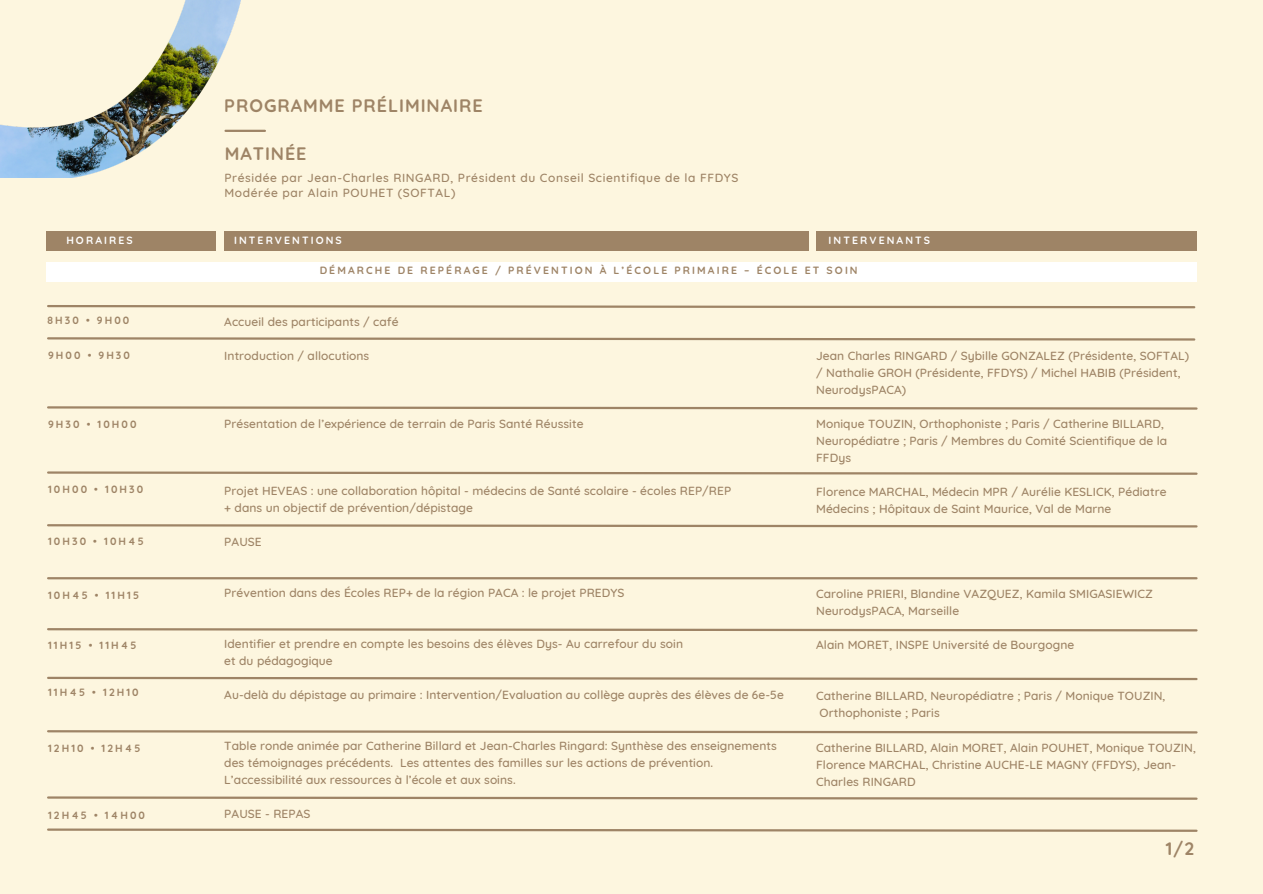
<style>
.page{position:relative;width:1263px;height:894px;background:#fff}
.page>*{position:absolute;margin:0;border:0;box-sizing:border-box;transform-origin:0 0}
.t1{font:700 18px "Quicksand";letter-spacing:.05em;color:#9e8466}
.t2{font:500 12px/17px "Quicksand";letter-spacing:.005em;color:#9e8466}
.t3{font:500 12px "Quicksand";letter-spacing:.05em;color:#9e8466}
.t4{font:700 10.5px "Quicksand";letter-spacing:.2em;color:#9e8466}
.t5{font:700 10.5px "Quicksand";letter-spacing:.2em;color:#fff}
</style>
<div class="page">
<div style="left:0;top:0;width:1263px;height:893px;background:#fdf6df"></div>
<img style="left:0;top:0;width:241px;height:178px">
<hr style="left:226px;top:130px;width:39px;height:2px;background:#9e8466">
<div style="left:46px;top:231px;width:170px;height:19px;background:#9e8466"></div>
<div style="left:225px;top:231px;width:584px;height:19px;background:#9e8466"></div>
<div style="left:816px;top:231px;width:381px;height:19px;background:#9e8466"></div>
<div style="left:46px;top:262px;width:1151px;height:19px;background:#fff"></div>
<svg style="left:47px;top:337px;width:1149px;height:4px"></svg>
<svg style="left:47px;top:406px;width:1151px;height:4px"></svg>
<svg style="left:47px;top:471px;width:1151px;height:4px"></svg>
<hr style="left:48px;top:577px;width:1148px;height:2px;background:#9e8466">
<svg style="left:47px;top:524px;width:1151px;height:4px"></svg>
<svg style="left:47px;top:628px;width:1151px;height:4px"></svg>
<svg style="left:47px;top:676px;width:1151px;height:5px"></svg>
<svg style="left:47px;top:730px;width:1151px;height:4px"></svg>
<svg style="left:47px;top:796px;width:1151px;height:4px"></svg>
<svg style="left:47px;top:828px;width:1151px;height:4px"></svg>
<svg style="left:47px;top:305px;width:1149px;height:4px"></svg>
<p class="t1" style="left:224px;top:94px;width:260px">PROGRAMME PRÉLIMINAIRE</p>
<p class="t1" style="left:225px;top:142px;width:83px">MATINÉE</p>
<p class="t3" style="left:224px;top:169px;width:516px">Présidée par Jean-Charles RINGARD, Président du Conseil Scientifique de la FFDYS</p>
<p class="t3" style="left:224px;top:184px;width:233px">Modérée par Alain POUHET (SOFTAL)</p>
<p class="t5" style="left:66px;top:233px;width:68px">HORAIRES</p>
<p class="t5" style="left:234px;top:233px;width:109px">INTERVENTIONS</p>
<p class="t5" style="left:829px;top:233px;width:103px">INTERVENANTS</p>
<p class="t4" style="left:320px;top:264px;width:539px">DÉMARCHE DE REPÉRAGE / PRÉVENTION À L’ÉCOLE PRIMAIRE – ÉCOLE ET SOIN</p>
<p class="t4" style="left:47px;top:313px;width:84px">8H30 • 9H00</p>
<p class="t2" style="left:224px;top:312px;width:176px">Accueil des participants / café</p>
<p class="t2" style="left:224px;top:346px;width:147px">Introduction / allocutions</p>
<p class="t4" style="left:48px;top:348px;width:83px">9H00 • 9H30</p>
<p class="t4" style="left:48px;top:417px;width:90px">9H30 • 10H00</p>
<p class="t4" style="left:48px;top:482px;width:97px">10H00 • 10H30</p>
<p class="t4" style="left:48px;top:534px;width:97px">10H30 • 10H45</p>
<p class="t4" style="left:48px;top:588px;width:93px">10H45 • 11H15</p>
<p class="t4" style="left:48px;top:638px;width:90px">11H15 • 11H45</p>
<p class="t4" style="left:48px;top:685px;width:92px">11H45 • 12H10</p>
<p class="t4" style="left:48px;top:740px;width:94px">12H10 • 12H45</p>
<p class="t4" style="left:48px;top:807px;width:98px">12H45 • 14H00</p>
<p class="t2" style="left:224px;top:414px;width:361px">Présentation de l’expérience de terrain de Paris Santé Réussite</p>
<p class="t2" style="left:224px;top:481px;width:508px">Projet HEVEAS : une collaboration hôpital - médecins de Santé scolaire - écoles REP/REP</p>
<p class="t2" style="left:224px;top:498px;width:250px">+ dans un objectif de prévention/dépistage</p>
<p class="t2" style="left:224px;top:532px;width:39px">PAUSE</p>
<p class="t2" style="left:224px;top:583px;width:402px">Prévention dans des Écoles REP+ de la région PACA : le projet PREDYS</p>
<p class="t2" style="left:224px;top:634px;width:460px">Identifier et prendre en compte les besoins des élèves Dys- Au carrefour du soin</p>
<p class="t2" style="left:224px;top:651px;width:110px">et du pédagogique</p>
<p class="t2" style="left:224px;top:685px;width:561px">Au-delà du dépistage au primaire : Intervention/Evaluation au collège auprès des élèves de 6e-5e</p>
<p class="t2" style="left:224px;top:736px;width:554px">Table ronde animée par Catherine Billard et Jean-Charles Ringard: Synthèse des enseignements</p>
<p class="t2" style="left:224px;top:753px;width:490px">des témoignages précédents. Les attentes des familles sur les actions de prévention.</p>
<p class="t2" style="left:224px;top:770px;width:293px">L’accessibilité aux ressources à l’école et aux soins.</p>
<p class="t2" style="left:224px;top:804px;width:88px">PAUSE - REPAS</p>
<p class="t2" style="left:816px;top:347px;width:374px">Jean Charles RINGARD / Sybille GONZALEZ (Présidente, SOFTAL) / Nathalie GROH (Présidente, FFDYS) / Michel HABIB (Président,</p>
<p class="t2" style="left:816px;top:381px;width:92px">NeurodysPACA)</p>
<p class="t2" style="left:816px;top:415px;width:353px">Monique TOUZIN, Orthophoniste ; Paris / Catherine BILLARD,<br>Neuropédiatre ; Paris / Membres du Comité Scientifique de la<br>FFDys</p>
<p class="t2" style="left:816px;top:483px;width:352px">Florence MARCHAL, Médecin MPR / Aurélie KESLICK, Pédiatre</p>
<p class="t2" style="left:816px;top:500px;width:297px">Médecins ; Hôpitaux de Saint Maurice, Val de Marne</p>
<p class="t2" style="left:816px;top:585px;width:338px">Caroline PRIERI, Blandine VAZQUEZ, Kamila SMIGASIEWICZ</p>
<p class="t2" style="left:816px;top:602px;width:145px">NeurodysPACA, Marseille</p>
<p class="t2" style="left:816px;top:636px;width:260px">Alain MORET, INSPE Université de Bourgogne</p>
<p class="t2" style="left:816px;top:687px;width:351px">Catherine BILLARD, Neuropédiatre ; Paris / Monique TOUZIN,<br>Orthophoniste ; Paris</p>
<p class="t2" style="left:816px;top:738px;width:381px">Catherine BILLARD, Alain MORET, Alain POUHET, Monique TOUZIN,<br>Florence MARCHAL, Christine AUCHE-LE MAGNY (FFDYS), Jean-<br>Charles RINGARD</p>
<p class="t1" style="left:1166px;top:836px;width:30px">1/2</p>
</div>
